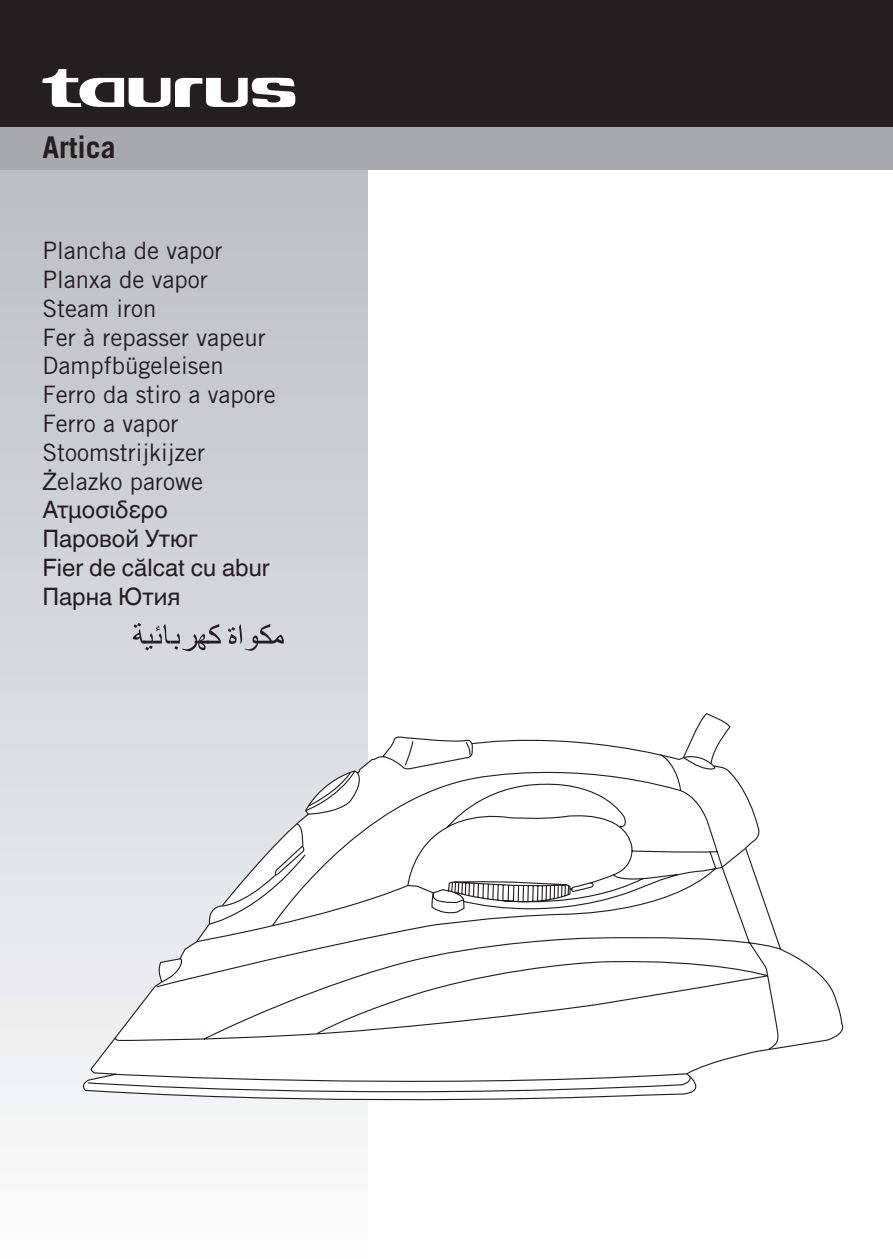
<style>
.page{position:relative;width:893px;height:1259px;background:#fff}
.page>*{position:absolute;margin:0;border:0;box-sizing:border-box;transform-origin:0 0}
.t1{font:700 30px "Trade Gothic LT Std";color:#231f20}
.t2{font:24px/28.8px "Trade Gothic LT Std";color:#231f20}
.t3{font:24px/28.8px "Helvetica Linotype";color:#231f20}
.s1{font-family:"Arial"}
</style>
<div class="page">
<div style="left:0;top:168px;width:367px;height:1091px;background:linear-gradient(to bottom,#bcbdc0,#fcfcfd)"></div>
<div style="left:0;top:0;width:893px;height:128px;background:#231f20"></div>
<div style="left:0;top:128px;width:893px;height:42px;background:#a8a9ad"></div>
<svg style="left:43px;top:69px;width:252px;height:38px"></svg>
<svg style="left:228px;top:624px;width:56px;height:27px;background:#b3b3b4"></svg>
<svg style="left:133px;top:623px;width:88px;height:28px;background:#b4b4b5"></svg>
<svg style="left:79px;top:713px;width:765px;height:395px"></svg>
<svg style="left:87px;top:740px;width:695px;height:361px"></svg>
<p class="t1" style="left:43px;top:129px;width:75px">Artica</p>
<p class="t2" style="left:43px;top:236px;width:235px">Plancha de vapor<br>Planxa de vapor<br>Steam iron<br>Fer à repasser vapeur<br>Dampfbügeleisen<br>Ferro da stiro a vapore<br>Ferro a vapor<br>Stoomstrijkijzer<br><span class="s1">Ż</span>elazko parowe</p>
<p class="t3" style="left:43px;top:496px;width:229px">Ατμοσιδερο<br>Паровой Утюг<br>Fier de călcat cu abur<br>Парна Ютия</p>
</div>
